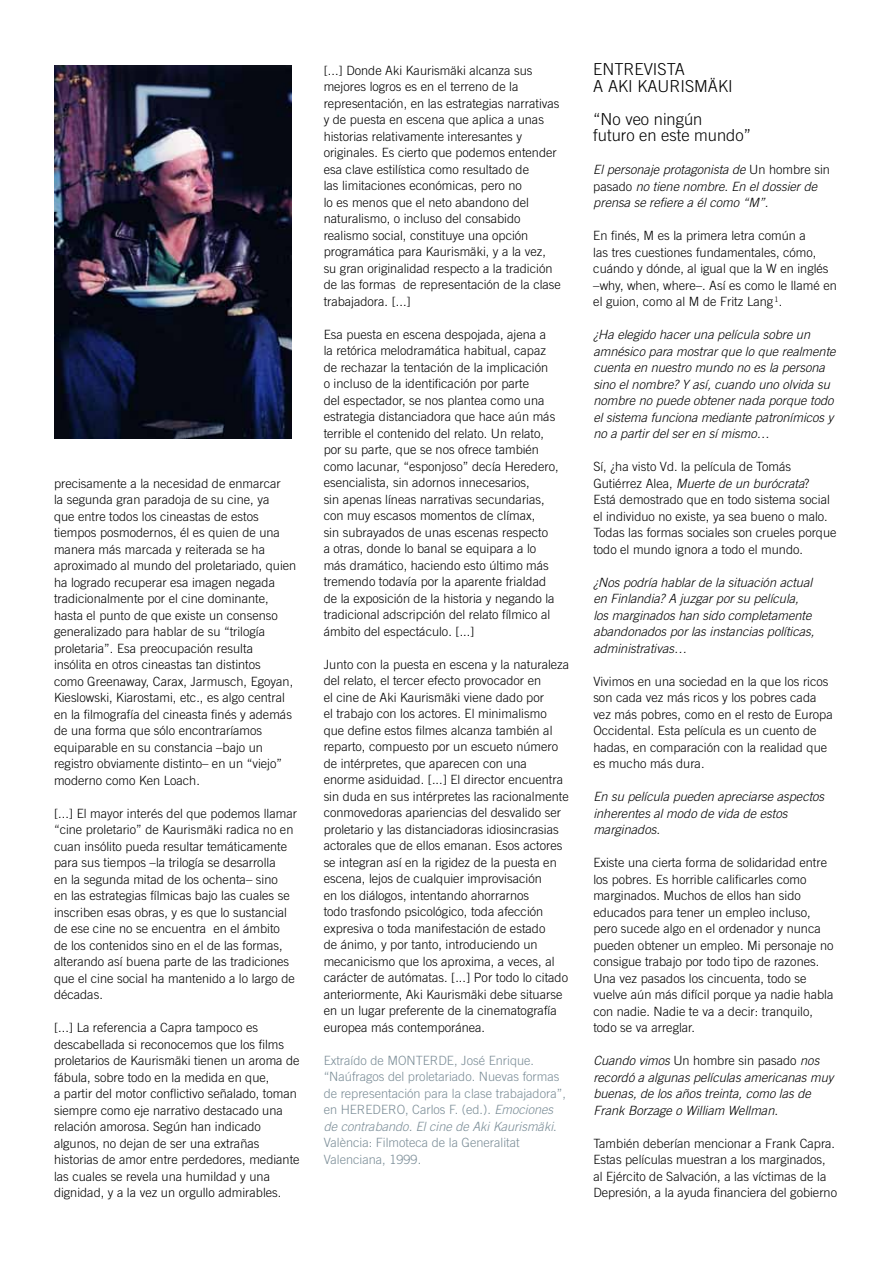
<style>
.page{position:relative;width:893px;height:1263px;background:#fff}
.page>*{position:absolute;margin:0;border:0;box-sizing:border-box;transform-origin:0 0}
.t1{font:300 16.5px/16.5px "Trade Gothic LT Std";color:#000}
.t2{font:300 12.75px/16.5px "Trade Gothic LT Std";color:#000}
.t3{font:italic 300 12.75px/16.5px "Trade Gothic LT Std";color:#000}
.t4{font:300 12.75px/16.5px "Trade Gothic LT Std";color:#7b8d97}
.s1{font-style:italic}
.s2{font-style:normal}
</style>
<div class="page">
<img style="left:54px;top:65px;width:237px;height:373px">
<p class="t2" style="left:54px;top:475px;width:244px">precisamente a la necesidad de enmarcar<br>la segunda gran paradoja de su cine, ya<br>que entre todos los cineastas de estos tiempos posmodernos, él es quien de una manera más marcada y reiterada se ha aproximado al mundo del proletariado, quien ha logrado recuperar esa imagen negada tradicionalmente por el cine dominante, hasta el punto de que existe un consenso generalizado para hablar de su “trilogía proletaria”. Esa preocupación resulta<br>insólita en otros cineastas tan distintos<br>como Greenaway, Carax, Jarmusch, Egoyan, Kieslowski, Kiarostami, etc., es algo central en la filmografía del cineasta finés y además de una forma que sólo encontraríamos equiparable en su constancia –bajo un registro obviamente distinto– en un “viejo” moderno como Ken Loach.</p>
<p class="t2" style="left:54px;top:805px;width:244px">[...] El mayor interés del que podemos llamar “cine proletario” de Kaurismäki radica no en cuan insólito pueda resultar temáticamente para sus tiempos –la trilogía se desarrolla<br>en la segunda mitad de los ochenta– sino<br>en las estrategias fílmicas bajo las cuales se inscriben esas obras, y es que lo sustancial de ese cine no se encuentra en el ámbito<br>de los contenidos sino en el de las formas, alterando así buena parte de las tradiciones que el cine social ha mantenido a lo largo de décadas.</p>
<p class="t2" style="left:54px;top:1019px;width:247px">[...] La referencia a Capra tampoco es descabellada si reconocemos que los films proletarios de Kaurismäki tienen un aroma de fábula, sobre todo en la medida en que,<br>a partir del motor conflictivo señalado, toman siempre como eje narrativo destacado una relación amorosa. Según han indicado algunos, no dejan de ser una extrañas historias de amor entre perdedores, mediante las cuales se revela una humildad y una dignidad, y a la vez un orgullo admirables.</p>
<p class="t2" style="left:324px;top:62px;width:239px">[...] Donde Aki Kaurismäki alcanza sus mejores logros es en el terreno de la representación, en las estrategias narrativas y de puesta en escena que aplica a unas historias relativamente interesantes y originales. Es cierto que podemos entender esa clave estilística como resultado de<br>las limitaciones económicas, pero no<br>lo es menos que el neto abandono del naturalismo, o incluso del consabido realismo social, constituye una opción programática para Kaurismäki, y a la vez, su gran originalidad respecto a la tradición de las formas de representación de la clase trabajadora. [...]</p>
<p class="t2" style="left:324px;top:326px;width:236px">Esa puesta en escena despojada, ajena a<br>la retórica melodramática habitual, capaz de rechazar la tentación de la implicación<br>o incluso de la identificación por parte<br>del espectador, se nos plantea como una estrategia distanciadora que hace aún más terrible el contenido del relato. Un relato, por su parte, que se nos ofrece también como lacunar, “esponjoso” decía Heredero, esencialista, sin adornos innecesarios,<br>sin apenas líneas narrativas secundarias, con muy escasos momentos de clímax,<br>sin subrayados de unas escenas respecto<br>a otras, donde lo banal se equipara a lo más dramático, haciendo esto último más tremendo todavía por la aparente frialdad de la exposición de la historia y negando la tradicional adscripción del relato fílmico al ámbito del espectáculo. [...]</p>
<p class="t2" style="left:324px;top:656px;width:247px">Junto con la puesta en escena y la naturaleza del relato, el tercer efecto provocador en<br>el cine de Aki Kaurismäki viene dado por<br>el trabajo con los actores. El minimalismo que define estos filmes alcanza también al reparto, compuesto por un escueto número de intérpretes, que aparecen con una enorme asiduidad. [...] El director encuentra sin duda en sus intérpretes las racionalmente conmovedoras apariencias del desvalido ser proletario y las distanciadoras idiosincrasias actorales que de ellos emanan. Esos actores se integran así en la rigidez de la puesta en escena, lejos de cualquier improvisación<br>en los diálogos, intentando ahorrarnos<br>todo trasfondo psicológico, toda afección expresiva o toda manifestación de estado<br>de ánimo, y por tanto, introduciendo un mecanicismo que los aproxima, a veces, al carácter de autómatas. [...] Por todo lo citado anteriormente, Aki Kaurismäki debe situarse en un lugar preferente de la cinematografía europea más contemporánea.</p>
<p class="t4" style="left:324px;top:1052px;width:244px">Extraído de MONTERDE, José Enrique. “Naúfragos del proletariado. Nuevas formas de representación para la clase trabajadora”, en HEREDERO, Carlos F. (ed.). <span class="s1">Emociones de contrabando. El cine de Aki Kaurismäki</span>.<br>València: Filmoteca de la Generalitat Valenciana, 1999.</p>
<p class="t1" style="left:593px;top:61px;width:141px">ENTREVISTA<br>A AKI KAURISMÄKI</p>
<p class="t1" style="left:593px;top:110px;width:159px">“No veo ningún<br>futuro en este mundo”</p>
<p class="t3" style="left:593px;top:161px;width:238px">El personaje protagonista de <span class="s2">Un hombre sin pasado</span> no tiene nombre. En el dossier de prensa se refiere a él como “M”.</p>
<p class="t2" style="left:593px;top:227px;width:245px">En finés, M es la primera letra común a<br>las tres cuestiones fundamentales, cómo, cuándo y dónde, al igual que la W en inglés –why, when, where–. Así es como le llamé en el guion, como al M de Fritz Lang <sup>1</sup>.</p>
<p class="t3" style="left:593px;top:326px;width:244px">¿Ha elegido hacer una película sobre un amnésico para mostrar que lo que realmente cuenta en nuestro mundo no es la persona sino el nombre? Y así, cuando uno olvida su nombre no puede obtener nada porque todo el sistema funciona mediante patronímicos y no a partir del ser en sí mismo…</p>
<p class="t2" style="left:593px;top:458px;width:245px">Sí, ¿ha visto Vd. la película de Tomás Gutiérrez Alea, <span class="s1">Muerte de un burócrata</span>?<br>Está demostrado que en todo sistema social el individuo no existe, ya sea bueno o malo.<br>Todas las formas sociales son crueles porque todo el mundo ignora a todo el mundo.</p>
<p class="t3" style="left:593px;top:574px;width:223px">¿Nos podría hablar de la situación actual en Finlandia? A juzgar por su película, los marginados han sido completamente abandonados por las instancias políticas, administrativas…</p>
<p class="t2" style="left:593px;top:673px;width:241px">Vivimos en una sociedad en la que los ricos son cada vez más ricos y los pobres cada vez más pobres, como en el resto de Europa Occidental. Esta película es un cuento de hadas, en comparación con la realidad que es mucho más dura.</p>
<p class="t3" style="left:593px;top:788px;width:232px">En su película pueden apreciarse aspectos inherentes al modo de vida de estos marginados.</p>
<p class="t2" style="left:593px;top:854px;width:242px">Existe una cierta forma de solidaridad entre los pobres. Es horrible calificarles como marginados. Muchos de ellos han sido educados para tener un empleo incluso, pero sucede algo en el ordenador y nunca pueden obtener un empleo. Mi personaje no consigue trabajo por todo tipo de razones.<br>Una vez pasados los cincuenta, todo se vuelve aún más difícil porque ya nadie habla con nadie. Nadie te va a decir: tranquilo, todo se va arreglar.</p>
<p class="t3" style="left:593px;top:1052px;width:242px">Cuando vimos <span class="s2">Un hombre sin pasado</span> nos recordó a algunas películas americanas muy buenas, de los años treinta, como las de Frank Borzage o William Wellman.</p>
<p class="t2" style="left:593px;top:1134px;width:245px">También deberían mencionar a Frank Capra.<br>Estas películas muestran a los marginados, al Ejército de Salvación, a las víctimas de la Depresión, a la ayuda financiera del gobierno</p>
</div>
